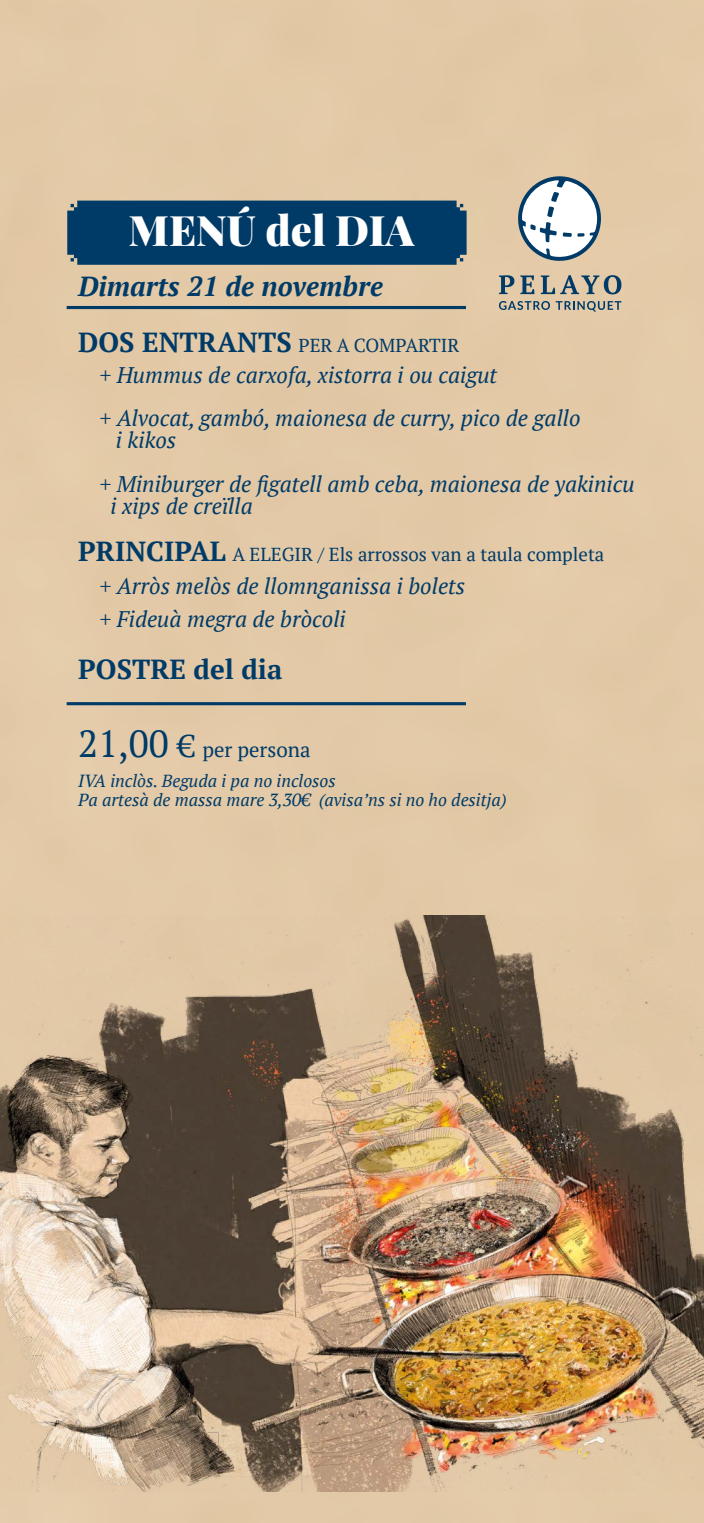
<style>
.page{position:relative;width:704px;height:1523px;background:#fff}
.page>*{position:absolute;margin:0;border:0;box-sizing:border-box;transform-origin:0 0}
.t1{font:900 41.88px "Playfair Display";color:#fff}
.t2{font:italic 700 27.5px "PT Serif";color:#003b68}
.t3{font:700 27.5px "PT Serif";color:#003b68}
.t4{font:italic 22.5px/43.8px "PT Serif";color:#003b68}
.t5{font:20.62px "PT Serif";color:#003b68}
.t6{font:18.75px "PT Serif";color:#003b68}
.t7{font:italic 17.5px/19.4px "PT Serif";color:#003b68}
.s1{font-weight:700;font-size:27.5px}
.s2{font-size:37.5px}
.s3{font-size:31.25px}
</style>
<div class="page">
<div style="left:0;top:0;width:703px;height:1522px;background:#e3c9a7"></div>
<img style="left:0;top:915px;width:703px;height:576px">
<hr style="left:67px;top:306px;width:398px;height:3px;background:#003b68">
<hr style="left:67px;top:702px;width:398px;height:3px;background:#003b68">
<div style="left:67px;top:201px;width:399px;height:64px;background:#003b68"></div>
<svg style="left:498px;top:275px;width:16px;height:19px"></svg>
<svg style="left:520px;top:275px;width:14px;height:19px"></svg>
<svg style="left:540px;top:275px;width:81px;height:19px;background:#999b93"></svg>
<svg style="left:498px;top:301px;width:51px;height:9px"></svg>
<svg style="left:555px;top:301px;width:66px;height:10px"></svg>
<svg style="left:516px;top:175px;width:85px;height:87px"></svg>
<h1 class="t1" style="left:128px;top:197px;width:287px">MENÚ del DIA</h1>
<p class="t2" style="left:78px;top:268px;width:306px">Dimarts 21 de novembre</p>
<p class="t6" style="left:78px;top:333px;width:382px"><span class="s1">DOS ENTRANTS</span> PER A COMPARTIR</p>
<p class="t4" style="left:99px;top:353px;width:482px">+ Hummus de carxofa, xistorra i ou caigut<br>+ Alvocat, gambó, maionesa de curry, pico de gallo</p>
<p class="t4" style="left:99px;top:418px;width:536px;text-indent:16px">i kikos<br>+ Miniburger de figatell amb ceba, maionesa de yakinicu</p>
<p class="t4" style="left:110px;top:484px;width:144px">i xips de creïlla</p>
<p class="t6" style="left:78px;top:542px;width:527px"><span class="s1">PRINCIPAL</span> A ELEGIR / Els arrossos van a taula completa</p>
<p class="t4" style="left:99px;top:569px;width:367px;line-height:33.2px">+ Arròs melòs de llomnganissa i bolets + Fideuà megra de bròcoli</p>
<p class="t3" style="left:78px;top:651px;width:205px">POSTRE del dia</p>
<p class="t5" style="left:78px;top:736px;width:233px"><span class="s2">21,00</span> <span class="s3">€</span> per persona</p>
<p class="t7" style="left:78px;top:770px;width:430px">IVA inclòs. Beguda i pa no inclosos<br>Pa artesà de massa mare 3,30€ (avisa’ns si no ho desitja)</p>
</div>
